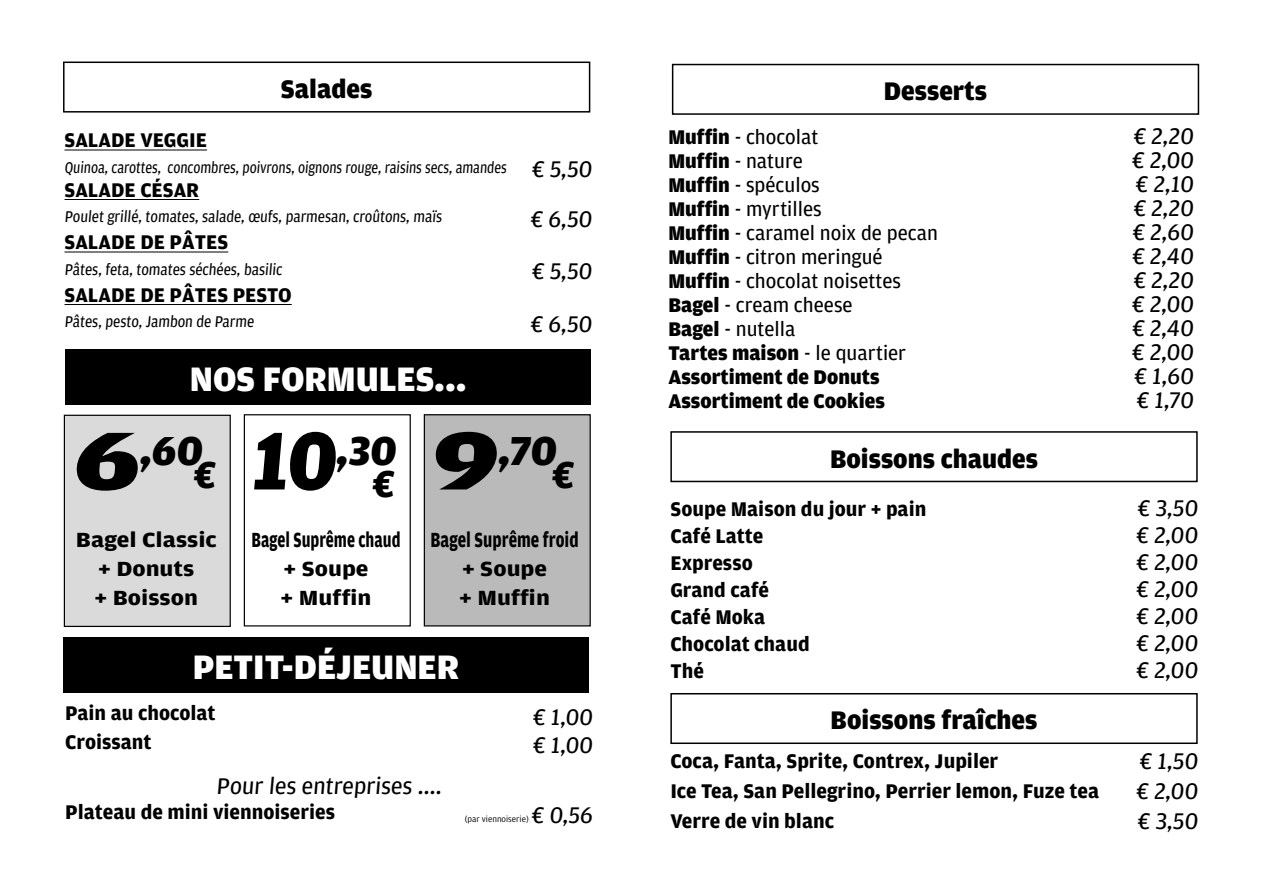
<style>
.page{position:relative;width:1263px;height:893px;background:#fff}
.page>*{position:absolute;margin:0;border:0;box-sizing:border-box;transform-origin:0 0}
.t1{font:900 42.9px "Amplitude";color:#000}
.t2{font:700 39.9px "Amplitude";color:#000}
.t3{font:900 36px "Amplitude";color:#fff}
.t4{font:900 27px "Amplitude";color:#000}
.t5{font:24px "Amplitude";color:#000}
.t6{font:700 21.75px/29px "Amplitude";color:#000;text-align:center;scale:.73 1}
.t7{font:700 21.75px/29px "Amplitude";color:#000;text-align:center;scale:.77 1}
.t8{font:700 21.75px/29px "Amplitude";color:#000;text-align:center;scale:1.16 1}
.t9{font:700 21px "Amplitude";color:#000}
.t10{font:21px "Amplitude";color:#000}
.t11{font:900 21px "Amplitude";color:#000}
.t12{font:16.5px "Amplitude";color:#000;scale:.9 1}
.t13{font:16.5px "Amplitude";color:#000;scale:.84 1}
.t14{font:9px "Amplitude";color:#000}
.s1{font-size:24px}
.s2{font-size:87px}
.s3{font-weight:900}
.s4{font-weight:400}
</style>
<div class="page">
<div style="left:63px;top:62px;width:527px;height:51px;border:2px solid #000"></div>
<hr style="left:65px;top:150px;width:142px;height:1px;background:#000">
<hr style="left:65px;top:199px;width:134px;height:1px;background:#000">
<hr style="left:65px;top:252px;width:163px;height:1px;background:#000">
<hr style="left:65px;top:304px;width:227px;height:1px;background:#000">
<div style="left:672px;top:64px;width:527px;height:51px;border:2px solid #000"></div>
<div style="left:65px;top:349px;width:526px;height:56px;background:#000"></div>
<div style="left:64px;top:415px;width:166px;height:211px;background:#dadada"></div>
<div style="left:64px;top:415px;width:167px;height:212px;border:1px solid #000"></div>
<div style="left:424px;top:415px;width:166px;height:211px;background:#bababa"></div>
<div style="left:424px;top:414px;width:167px;height:212px;border:1px solid #000"></div>
<div style="left:244px;top:414px;width:167px;height:212px;border:1px solid #000"></div>
<div style="left:63px;top:637px;width:526px;height:56px;background:#000"></div>
<div style="left:670px;top:431px;width:528px;height:51px;border:2px solid #000"></div>
<div style="left:670px;top:693px;width:528px;height:51px;border:2px solid #000"></div>
<p class="t4" style="left:281px;top:74px;width:93px">Salades</p>
<p class="t9" style="left:65px;top:129px;width:144px">SALADE VEGGIE</p>
<p class="t13" style="left:65px;top:158px;width:632px">Quinoa, carottes, concombres, poivrons, oignons rouge, raisins secs, amandes <span class="s1">€ 5,50</span></p>
<p class="t9" style="left:65px;top:178px;width:136px">SALADE CÉSAR</p>
<p class="t12" style="left:65px;top:208px;width:422px">Poulet grillé, tomates, salade, œufs, parmesan, croûtons, maïs</p>
<p class="t5" style="left:530px;top:205px;width:66px">€ 6,50</p>
<p class="t9" style="left:65px;top:231px;width:165px">SALADE DE PÂTES</p>
<p class="t12" style="left:65px;top:260px;width:245px">Pâtes, feta, tomates séchées, basilic</p>
<p class="t5" style="left:531px;top:258px;width:64px">€ 5,50</p>
<p class="t9" style="left:65px;top:283px;width:229px">SALADE DE PÂTES PESTO</p>
<p class="t12" style="left:65px;top:313px;width:214px">Pâtes, pesto, Jambon de Parme</p>
<p class="t5" style="left:530px;top:310px;width:66px">€ 6,50</p>
<h3 class="t3" style="left:190px;top:359px;width:278px">NOS FORMULES...</h3>
<h1 class="t1" style="left:192px;top:427px;width:209px"><sub>€</sub> <span class="s2">10</span>,30</h1>
<h1 class="t1" style="left:371px;top:427px;width:191px"><sub>€</sub> <span class="s2">9</span>,70</h1>
<p class="t7" style="left:430px;top:526px;width:194px">Bagel Suprême froid + Soupe<br>+ Muffin</p>
<h1 class="t1" style="left:71px;top:427px;width:136px"><span class="s2">6</span>,60</h1>
<h2 class="t2" style="left:551px;top:452px;width:28px">€</h2>
<p class="t6" style="left:251px;top:526px;width:206px">Bagel Suprême chaud + Soupe<br>+ Muffin</p>
<p class="t8" style="left:76px;top:526px;width:123px">Bagel Classic + Donuts<br>+ Boisson</p>
<h3 class="t3" style="left:193px;top:647px;width:268px">PETIT-DÉJEUNER</h3>
<p class="t9" style="left:65px;top:701px;width:152px">Pain au chocolat</p>
<p class="t5" style="left:532px;top:703px;width:64px">€ 1,00</p>
<p class="t9" style="left:65px;top:730px;width:88px">Croissant</p>
<p class="t5" style="left:532px;top:732px;width:64px">€ 1,00</p>
<p class="t5" style="left:216px;top:772px;width:229px">Pour les entreprises ....</p>
<p class="t9" style="left:65px;top:800px;width:271px">Plateau de mini viennoiseries</p>
<p class="t14" style="left:465px;top:814px;width:65px">(par viennoiserie)</p>
<p class="t5" style="left:531px;top:802px;width:66px">€ 0,56</p>
<p class="t4" style="left:884px;top:76px;width:105px">Desserts</p>
<p class="t10" style="left:668px;top:126px;width:152px"><span class="s3">Muffin</span> - chocolat</p>
<p class="t5" style="left:1133px;top:123px;width:65px">€ 2,20</p>
<p class="t10" style="left:668px;top:150px;width:136px"><span class="s3">Muffin</span> - nature</p>
<p class="t5" style="left:1131px;top:147px;width:66px">€ 2,00</p>
<p class="t10" style="left:668px;top:174px;width:153px"><span class="s3">Muffin</span> - spéculos</p>
<p class="t5" style="left:1135px;top:171px;width:62px">€ 2,10</p>
<p class="t10" style="left:668px;top:198px;width:155px"><span class="s3">Muffin</span> - myrtilles</p>
<p class="t5" style="left:1133px;top:195px;width:65px">€ 2,20</p>
<p class="t10" style="left:668px;top:222px;width:271px"><span class="s3">Muffin</span> - caramel noix de pecan</p>
<p class="t5" style="left:1132px;top:219px;width:66px">€ 2,60</p>
<p class="t10" style="left:668px;top:246px;width:216px"><span class="s3">Muffin</span> - citron meringué</p>
<p class="t5" style="left:1131px;top:243px;width:66px">€ 2,40</p>
<p class="t10" style="left:668px;top:270px;width:234px"><span class="s3">Muffin</span> - chocolat noisettes</p>
<p class="t5" style="left:1133px;top:267px;width:65px">€ 2,20</p>
<p class="t10" style="left:668px;top:294px;width:186px"><span class="s3">Bagel</span> - cream cheese</p>
<p class="t5" style="left:1131px;top:291px;width:66px">€ 2,00</p>
<p class="t10" style="left:668px;top:318px;width:129px"><span class="s3">Bagel</span> - nutella</p>
<p class="t5" style="left:1131px;top:315px;width:66px">€ 2,40</p>
<p class="t11" style="left:668px;top:342px;width:239px">Tartes maison <span class="s4">- le quartier</span></p>
<p class="t5" style="left:1131px;top:339px;width:66px">€ 2,00</p>
<p class="t11" style="left:668px;top:366px;width:213px">Assortiment de Donuts</p>
<p class="t5" style="left:1133px;top:363px;width:64px">€ 1,60</p>
<p class="t11" style="left:668px;top:390px;width:218px">Assortiment de Cookies</p>
<p class="t5" style="left:1136px;top:387px;width:61px">€ 1,70</p>
<p class="t4" style="left:830px;top:443px;width:210px">Boissons chaudes</p>
<p class="t9" style="left:670px;top:498px;width:258px">Soupe Maison du jour + pain</p>
<p class="t5" style="left:1137px;top:495px;width:65px">€ 3,50</p>
<p class="t9" style="left:670px;top:525px;width:95px">Café Latte</p>
<p class="t5" style="left:1135px;top:522px;width:66px">€ 2,00</p>
<p class="t9" style="left:670px;top:552px;width:84px">Expresso</p>
<p class="t5" style="left:1135px;top:549px;width:66px">€ 2,00</p>
<p class="t9" style="left:670px;top:579px;width:100px">Grand café</p>
<p class="t5" style="left:1135px;top:576px;width:66px">€ 2,00</p>
<p class="t9" style="left:670px;top:606px;width:96px">Café Moka</p>
<p class="t5" style="left:1135px;top:603px;width:66px">€ 2,00</p>
<p class="t9" style="left:670px;top:633px;width:141px">Chocolat chaud</p>
<p class="t5" style="left:1135px;top:630px;width:66px">€ 2,00</p>
<p class="t9" style="left:670px;top:660px;width:35px">Thé</p>
<p class="t5" style="left:1135px;top:657px;width:66px">€ 2,00</p>
<p class="t4" style="left:831px;top:705px;width:208px">Boissons fraîches</p>
<p class="t9" style="left:670px;top:749px;width:329px">Coca, Fanta, Sprite, Contrex, Jupiler</p>
<p class="t5" style="left:1139px;top:748px;width:63px">€ 1,50</p>
<p class="t9" style="left:670px;top:779px;width:430px">Ice Tea, San Pellegrino, Perrier lemon, Fuze tea</p>
<p class="t5" style="left:1135px;top:778px;width:66px">€ 2,00</p>
<p class="t9" style="left:670px;top:809px;width:165px">Verre de vin blanc</p>
<p class="t5" style="left:1137px;top:808px;width:65px">€ 3,50</p>
</div>
